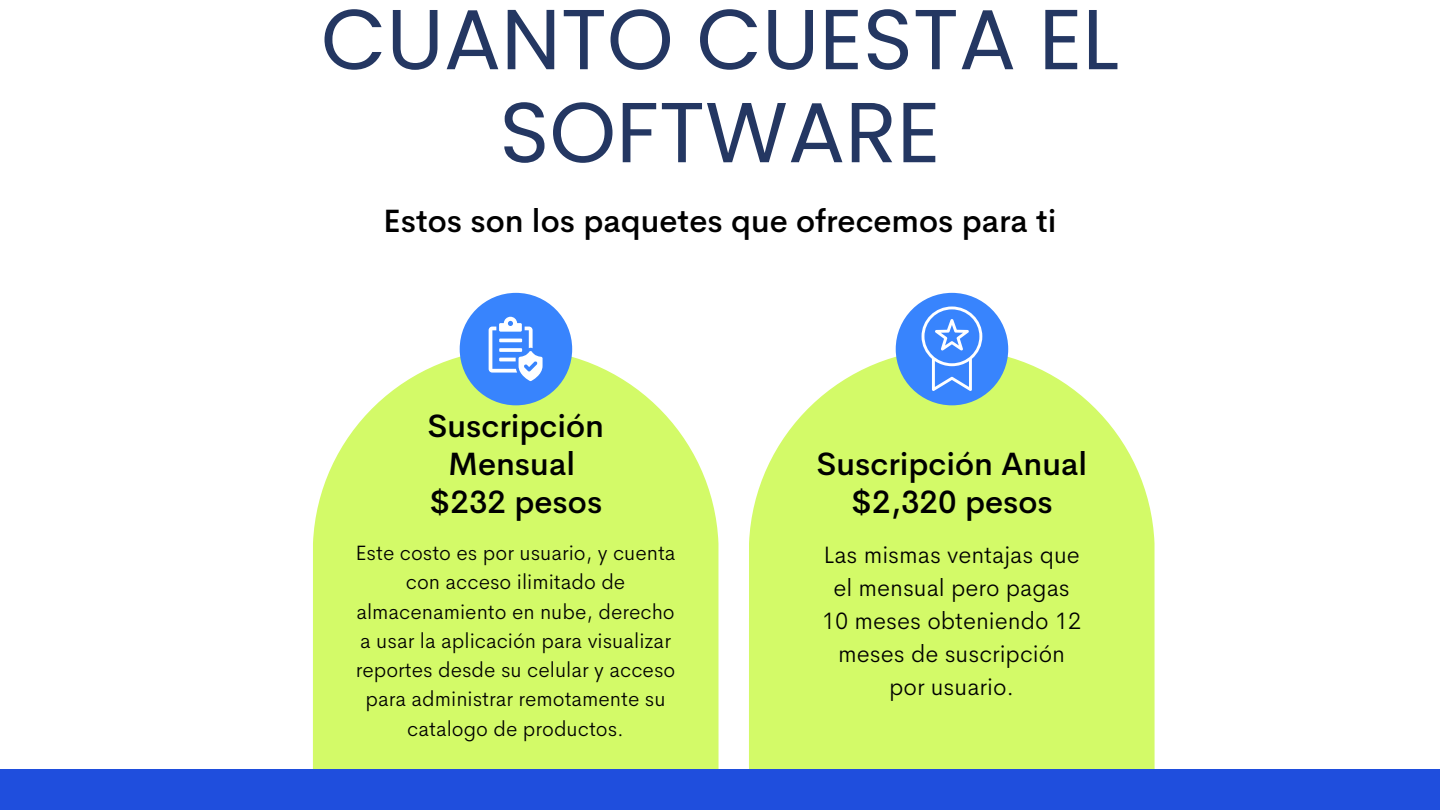
<style>
.page{position:relative;width:1440px;height:810px;background:#fff}
.page>*{position:absolute;margin:0;border:0;box-sizing:border-box;transform-origin:0 0}
.t1{font:85px/93px "Poppins";color:#243762;text-align:center}
.t2{font:500 32px/38.2px "Cerebri Sans";color:#000;text-align:center}
.t3{font:300 24px/33px "Cerebri Sans";color:#000;text-align:center}
.t4{font:300 21px/29.2px "Cerebri Sans";color:#000;text-align:center}
</style>
<div class="page">
<svg style="left:313px;top:349px;width:406px;height:421px;fill:#d3fa68"></svg>
<svg style="left:749px;top:349px;width:406px;height:421px;fill:#d3fa68"></svg>
<div style="left:896px;top:293px;width:112px;height:112px;background:#3884fd;border-radius:50%"></div>
<div style="left:460px;top:293px;width:112px;height:112px;background:#3884fd;border-radius:50%"></div>
<svg style="left:922px;top:307px;width:60px;height:84px"></svg>
<svg style="left:489px;top:317px;width:54px;height:64px"></svg>
<div style="left:0;top:770px;width:1440px;height:40px;background:#1f4edd"></div>
<h1 class="t1" style="left:321px;top:-7px;width:800px">CUANTO CUESTA EL<br>SOFTWARE</h1>
<h2 class="t2" style="left:383px;top:202px;width:675px">Estos son los paquetes que ofrecemos para ti</h2>
<h2 class="t2" style="left:427px;top:407px;width:178px">Suscripción<br>Mensual $232 pesos</h2>
<p class="t4" style="left:356px;top:538px;width:322px">Este costo es por usuario, y cuenta con acceso ilimitado de almacenamiento en nube, derecho a usar la aplicación para visualizar reportes desde su celular y acceso para administrar remotamente su catalogo de productos.</p>
<h2 class="t2" style="left:816px;top:445px;width:272px">Suscripción Anual $2,320 pesos</h2>
<p class="t3" style="left:822px;top:538px;width:261px">Las mismas ventajas que el mensual pero pagas<br>10 meses obteniendo 12 meses de suscripción por usuario.</p>
</div>
